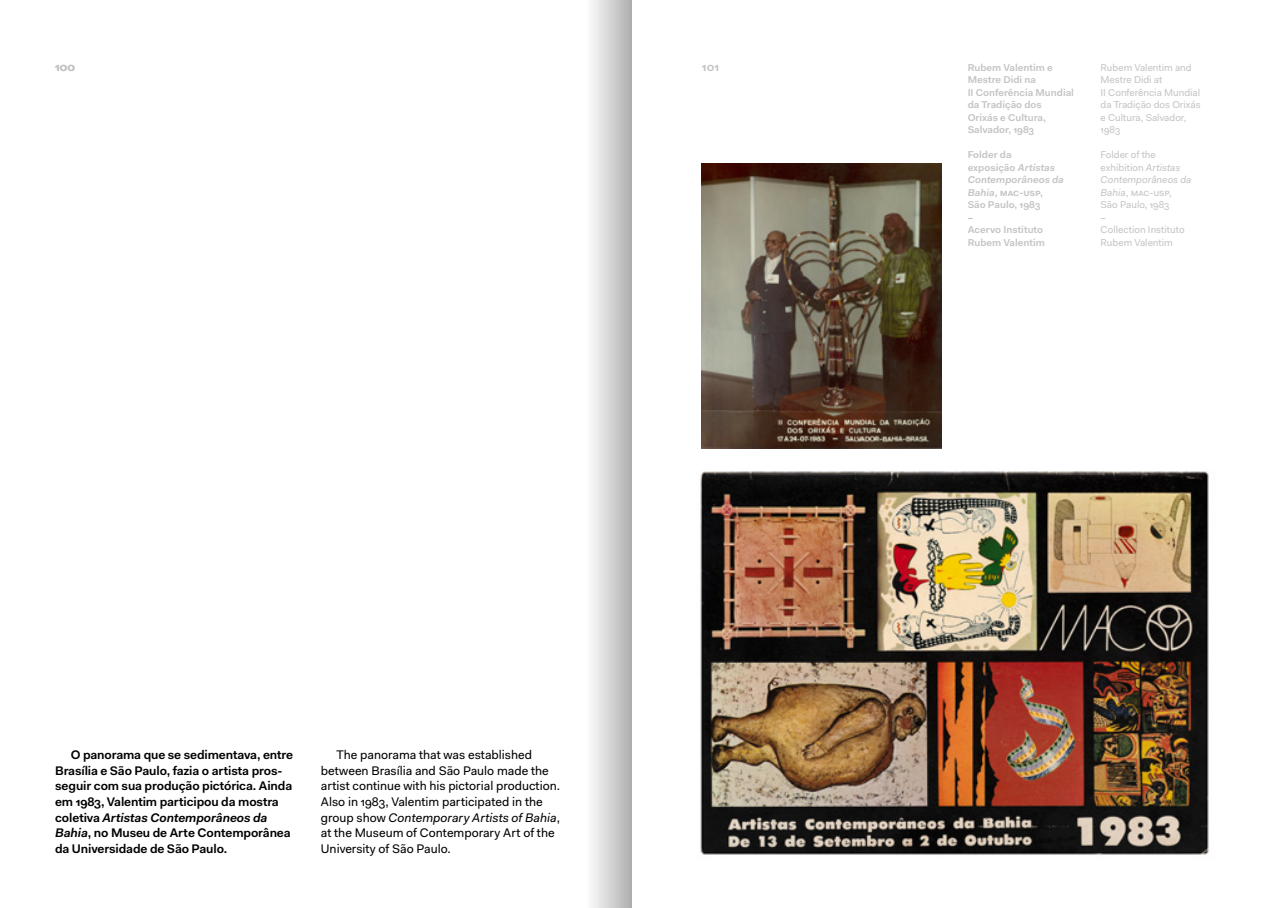
<style>
.page{position:relative;width:1262px;height:908px;background:#fff}
.page>*{position:absolute;margin:0;border:0;box-sizing:border-box;transform-origin:0 0}
.t1{font:12.5px/15.6px "Fakt";color:#000}
.t2{font:600 12.5px/15.6px "Fakt";letter-spacing:-.01em;color:#000}
.t3{font:600 12.5px "Fakt";color:#c4c4c4}
.t4{font:600 10px/12.5px "Fakt";color:#c4c4c4}
.t5{font:10px/12.5px "Fakt";color:#c4c4c4}
.t6{font:italic 10px/12.5px "Fakt";color:#c4c4c4}
.s1{font-style:italic}
.s2{font-style:normal}
</style>
<div class="page">
<img style="left:702px;top:163px;width:239px;height:285px">
<img style="left:700px;top:471px;width:509px;height:384px">
<div style="left:560px;top:0;width:71px;height:907px;background:linear-gradient(to right,#fff,#bbb)"></div>
<p class="t3" style="left:55px;top:59px;width:22px">100</p>
<p class="t3" style="left:702px;top:59px;width:19px">101</p>
<p class="t2" style="left:55px;top:746px;width:239px;text-indent:16px">O panorama que se sedimentava, entre Brasília e São Paulo, fazia o artista pros&shy;seguir com sua produção pictórica. Ainda em 1983, Valentim participou da mostra coletiva <span class="s1">Artistas Contemporâneos da Bahia</span>, no Museu de Arte Contemporânea da Universidade de São Paulo.</p>
<p class="t1" style="left:321px;top:746px;width:241px;text-indent:16px">The panorama that was established between Brasília and São Paulo made the artist continue with his pictorial production.<br>Also in 1983, Valentim participated in the group show <span class="s1">Contemporary Artists of Bahia</span>, at the Museum of Contemporary Art of the University of São Paulo.</p>
<p class="t4" style="left:967px;top:61px;width:108px">Rubem Valentim e<br>Mestre Didi na<br>II Conferência Mundial da Tradição dos<br>Orixás e Cultura,<br>Salvador, 1983</p>
<p class="t4" style="left:967px;top:148px;width:98px">Folder da<br>exposição <span class="s1">Artistas<br>Contemporâneos da<br>Bahia</span>, MAC-USP,<br>São Paulo, 1983<br>–<br>Acervo Instituto<br>Rubem Valentim</p>
<p class="t5" style="left:1100px;top:61px;width:102px">Rubem Valentim and<br>Mestre Didi at<br>II Conferência Mundial da Tradição dos Orixás e Cultura, Salvador,<br>1983</p>
<p class="t6" style="left:1100px;top:148px;width:92px"><span class="s2">Folder of the exhibition</span> Artistas<br>Contemporâneos da<br>Bahia<span class="s2">, MAC</span></p>
<p class="t5" style="left:1100px;top:186px;width:86px;text-indent:49px">-USP,<br>São Paulo, 1983<br>–<br>Collection Instituto<br>Rubem Valentim</p>
</div>
